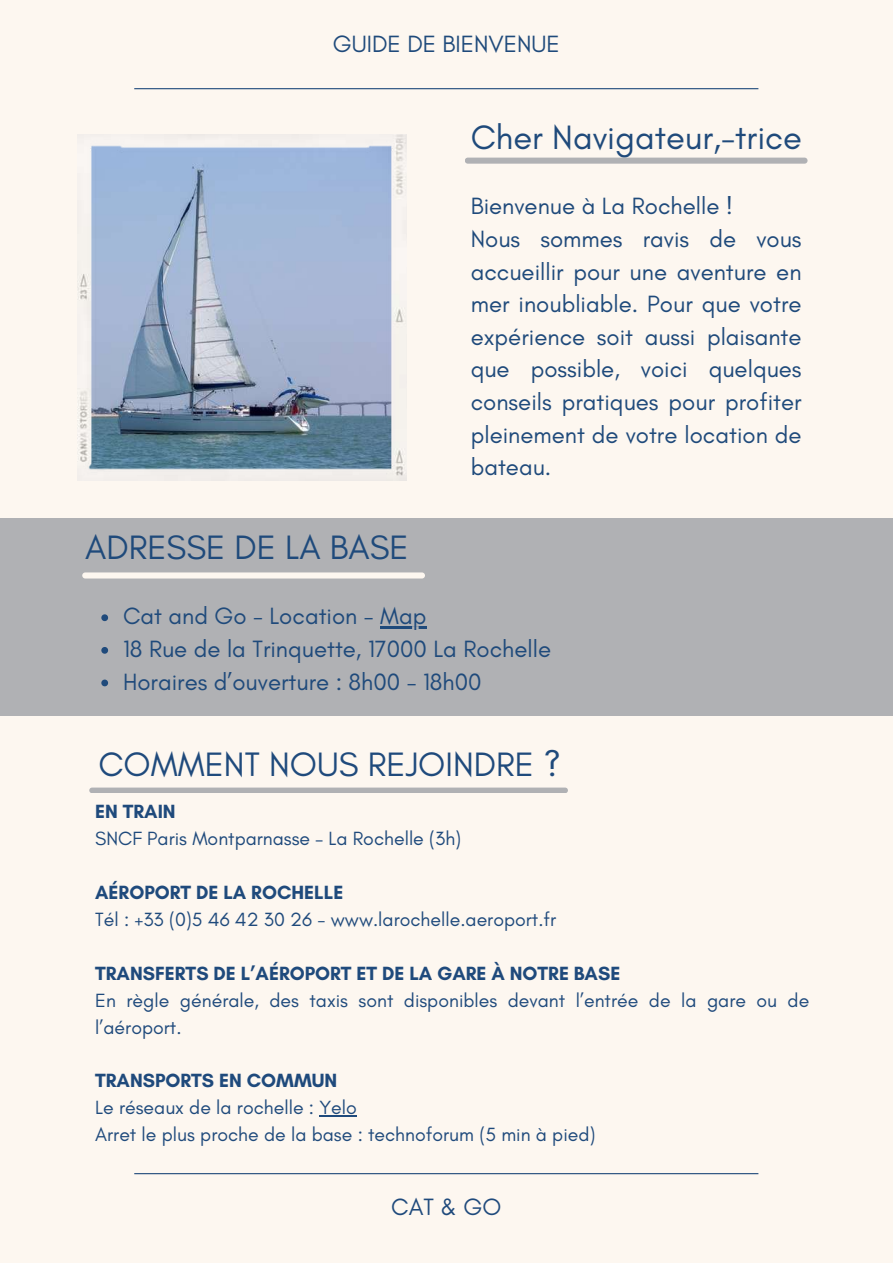
<style>
.page{position:relative;width:893px;height:1264px;background:#fff}
.page>*{position:absolute;margin:0;border:0;box-sizing:border-box;transform-origin:0 0}
.t1{font:34.5px "Glacial Indifference";color:#1f4a7b}
.t2{font:34.5px "Glacial Indifference";color:#1f4a7c}
.t3{font:24px/32.5px "Glacial Indifference";color:#1f4a7b}
.t4{font:24px "Glacial Indifference";color:#1f4a7c}
.t5{font:19.5px/27px "Glacial Indifference";color:#1f4a7c}
.t6{font:700 19.5px "Glacial Indifference";color:#1f4a7c}
</style>
<div class="page">
<div style="left:0;top:0;width:892px;height:1262px;background:#fdf7f0"></div>
<hr style="left:134px;top:88px;width:624px;height:1px;background:#1f4a7b">
<hr style="left:134px;top:1173px;width:624px;height:1px;background:#1f4a7b">
<div style="left:0;top:518px;width:892px;height:197px;background:#b0b1b4"></div>
<div style="left:465px;top:158px;width:342px;height:6px;background:#b0b1b4;border-radius:3px"></div>
<div style="left:82px;top:572px;width:343px;height:6px;background:#fdf7f0;border-radius:3px"></div>
<img style="left:77px;top:135px;width:329px;height:345px">
<svg style="left:101px;top:614px;width:7px;height:7px"></svg>
<hr style="left:380px;top:626px;width:46px;height:3px;background:#1f4a7b">
<svg style="left:101px;top:647px;width:7px;height:6px"></svg>
<svg style="left:101px;top:679px;width:7px;height:7px"></svg>
<hr style="left:319px;top:1115px;width:38px;height:1px;background:#1f4a7c">
<svg style="left:89px;top:787px;width:479px;height:6px"></svg>
<p class="t3" style="left:333px;top:27px;width:229px">GUIDE DE BIENVENUE</p>
<h1 class="t1" style="left:470px;top:116px;width:333px">Cher Navigateur,-trice</h1>
<h1 class="t1" style="left:85px;top:526px;width:325px">ADRESSE DE LA BASE</h1>
<p class="t3" style="left:470px;top:190px;width:332px">Bienvenue à La Rochelle !<br>Nous sommes ravis de vous accueillir pour une aventure en mer inoubliable. Pour que votre expérience soit aussi plaisante que possible, voici quelques conseils pratiques pour profiter pleinement de votre location de bateau.</p>
<p class="t3" style="left:123px;top:599px;width:429px">Cat and Go - Location - Map<br>18 Rue de la Trinquette, 17000 La Rochelle<br>Horaires d’ouverture : 8h00 - 18h00</p>
<h1 class="t2" style="left:98px;top:743px;width:464px">COMMENT NOUS REJOINDRE ?</h1>
<p class="t6" style="left:95px;top:799px;width:82px">EN TRAIN</p>
<p class="t5" style="left:95px;top:824px;width:367px">SNCF Paris Montparnasse – La Rochelle (3h)</p>
<p class="t6" style="left:95px;top:880px;width:249px">AÉROPORT DE LA ROCHELLE</p>
<p class="t5" style="left:95px;top:905px;width:462px">Tél : +33 (0)5 46 42 30 26 - www.larochelle.aeroport.fr</p>
<p class="t6" style="left:95px;top:961px;width:526px">TRANSFERTS DE L’AÉROPORT ET DE LA GARE À NOTRE BASE</p>
<p class="t5" style="left:95px;top:986px;width:715px">En règle générale, des taxis sont disponibles devant l’entrée de la gare ou de l’aéroport.</p>
<p class="t6" style="left:95px;top:1068px;width:243px">TRANSPORTS EN COMMUN</p>
<p class="t5" style="left:95px;top:1094px;width:502px">Le réseaux de la rochelle : Yelo<br>Arret le plus proche de la base : technoforum (5 min à pied)</p>
<p class="t4" style="left:391px;top:1191px;width:112px">CAT &amp; GO</p>
</div>
